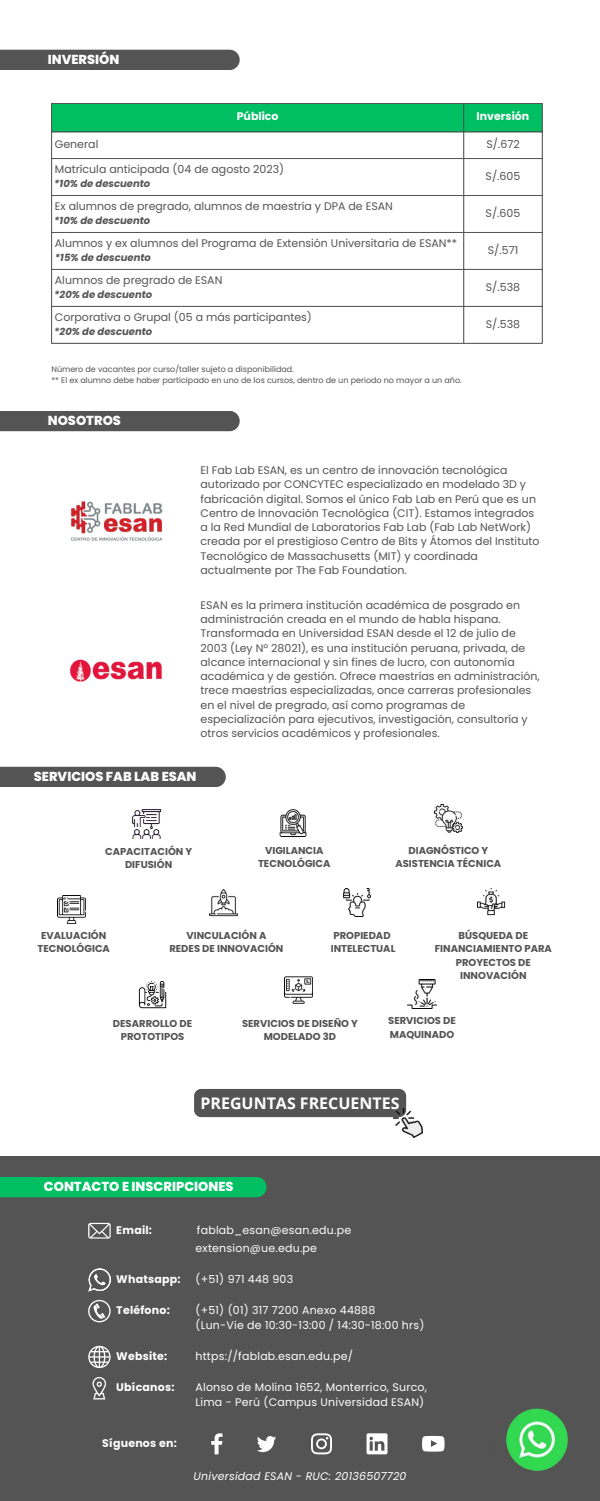
<style>
.page{position:relative;width:600px;height:1501px;background:#fff}
.page>*{position:absolute;margin:0;border:0;box-sizing:border-box;transform-origin:0 0}
.t1{font:700 16px "Open Sans";color:#fff}
.t2{font:800 13px "Poppins";color:#fff}
.t3{font:11px/14.2px "Poppins";color:#545454}
.t4{font:11px/15px "Poppins";letter-spacing:.02em;color:#fff}
.t5{font:700 11px "Poppins";letter-spacing:.02em;color:#fff}
.t6{font:italic 11px "Poppins";letter-spacing:.02em;color:#fff}
.t7{font:700 11px "Poppins";color:#fff}
.t8{font:700 10px/13.5px "Poppins";color:#545454;text-align:center}
.t9{font:italic 700 10px "Poppins";color:#545454}
.t10{font:8px/10.7px "Poppins";color:#545454}
</style>
<div class="page">
<div style="left:52px;top:104px;width:490px;height:27px;background:#00bf63"></div>
<hr style="left:51px;top:104px;width:1px;height:239px;background:#545454">
<hr style="left:463px;top:104px;width:1px;height:239px;background:#545454">
<hr style="left:542px;top:104px;width:1px;height:239px;background:#545454">
<hr style="left:51px;top:103px;width:492px;height:1px;background:#545454">
<hr style="left:51px;top:131px;width:492px;height:1px;background:#545454">
<hr style="left:51px;top:158px;width:492px;height:1px;background:#545454">
<hr style="left:51px;top:195px;width:492px;height:1px;background:#545454">
<hr style="left:51px;top:232px;width:492px;height:1px;background:#545454">
<hr style="left:51px;top:269px;width:492px;height:1px;background:#545454">
<hr style="left:51px;top:306px;width:492px;height:1px;background:#545454">
<hr style="left:51px;top:343px;width:492px;height:1px;background:#545454">
<div style="left:0;top:50px;width:240px;height:20px;background:#545454"></div>
<img style="left:132px;top:809px;width:30px;height:30px">
<img style="left:279px;top:809px;width:28px;height:28px">
<img style="left:434px;top:804px;width:29px;height:28px">
<img style="left:57px;top:895px;width:29px;height:28px">
<img style="left:209px;top:889px;width:29px;height:27px">
<img style="left:343px;top:888px;width:28px;height:28px">
<img style="left:477px;top:888px;width:28px;height:27px">
<img style="left:284px;top:976px;width:29px;height:28px">
<img style="left:139px;top:981px;width:27px;height:26px">
<img style="left:408px;top:979px;width:28px;height:29px">
<div style="left:0;top:766px;width:226px;height:21px;background:#545454"></div>
<div style="left:0;top:1156px;width:600px;height:344px;background:#545454"></div>
<svg style="left:311px;top:1432px;width:21px;height:21px"></svg>
<svg style="left:367px;top:1432px;width:21px;height:21px"></svg>
<svg style="left:211px;top:1432px;width:12px;height:21px"></svg>
<svg style="left:257px;top:1435px;width:19px;height:16px"></svg>
<svg style="left:422px;top:1435px;width:23px;height:16px"></svg>
<svg style="left:88px;top:1222px;width:23px;height:16px"></svg>
<svg style="left:92px;top:1376px;width:14px;height:23px"></svg>
<svg style="left:88px;top:1299px;width:23px;height:23px"></svg>
<svg style="left:88px;top:1345px;width:23px;height:22px"></svg>
<img style="left:88px;top:1266px;width:23px;height:26px">
<div style="left:0;top:1176px;width:267px;height:21px;background:#00bf63"></div>
<img style="left:489px;top:1400px;width:95px;height:87px">
<div style="left:0;top:411px;width:240px;height:20px;background:#545454"></div>
<img style="left:70px;top:501px;width:93px;height:40px">
<div style="left:194px;top:1088px;width:212px;height:28px;background:#545454;border-radius:7px"></div>
<img style="left:393px;top:1108px;width:30px;height:29px">
<img style="left:69px;top:659px;width:93px;height:23px">
<p class="t2" style="left:48px;top:50px;width:73px">INVERSIÓN</p>
<p class="t7" style="left:237px;top:109px;width:43px">Público</p>
<p class="t7" style="left:477px;top:109px;width:54px">Inversión</p>
<p class="t3" style="left:55px;top:137px;width:45px">General</p>
<p class="t3" style="left:486px;top:137px;width:35px">S/.672</p>
<p class="t3" style="left:55px;top:162px;width:231px">Matrícula anticipada (04 de agosto 2023)</p>
<p class="t9" style="left:54px;top:177px;width:97px">*10% de descuento</p>
<p class="t3" style="left:486px;top:169px;width:36px">S/.605</p>
<p class="t3" style="left:55px;top:199px;width:340px">Ex alumnos de pregrado, alumnos de maestría y DPA de ESAN</p>
<p class="t9" style="left:54px;top:214px;width:97px">*10% de descuento</p>
<p class="t3" style="left:55px;top:236px;width:404px">Alumnos y ex alumnos del Programa de Extensión Universitaria de ESAN**</p>
<p class="t9" style="left:55px;top:251px;width:97px">*15% de descuento</p>
<p class="t3" style="left:55px;top:273px;width:169px">Alumnos de pregrado de ESAN</p>
<p class="t9" style="left:54px;top:288px;width:99px">*20% de descuento</p>
<p class="t3" style="left:55px;top:310px;width:259px">Corporativa o Grupal (05 a más participantes)</p>
<p class="t9" style="left:54px;top:325px;width:99px">*20% de descuento</p>
<p class="t10" style="left:51px;top:364px;width:412px">Número de vacantes por curso/taller sujeto a disponibilidad.<br>** El ex alumno debe haber participado en uno de los cursos, dentro de un periodo no mayor a un año.</p>
<p class="t2" style="left:48px;top:411px;width:75px">NOSOTROS</p>
<p class="t3" style="left:486px;top:206px;width:36px">S/.605</p>
<p class="t3" style="left:488px;top:243px;width:32px">S/.571</p>
<p class="t3" style="left:486px;top:280px;width:36px">S/.538</p>
<p class="t3" style="left:486px;top:317px;width:36px">S/.538</p>
<p class="t3" style="left:201px;top:463px;width:340px">El Fab Lab ESAN, es un centro de innovación tecnológica autorizado por CONCYTEC especializado en modelado 3D y fabricación digital. Somos el único Fab Lab en Perú que es un Centro de Innovación Tecnológica (CIT). Estamos integrados a la Red Mundial de Laboratorios Fab Lab (Fab Lab NetWork) creada por el prestigioso Centro de Bits y Átomos del Instituto Tecnológico de Massachusetts (MIT) y coordinada actualmente por The Fab Foundation.</p>
<p class="t3" style="left:201px;top:597px;width:341px">ESAN es la primera institución académica de posgrado en administración creada en el mundo de habla hispana.<br>Transformada en Universidad ESAN desde el 12 de julio de 2003 (Ley Nº 28021), es una institución peruana, privada, de alcance internacional y sin fines de lucro, con autonomía académica y de gestión. Ofrece maestrías en administración, trece maestrías especializadas, once carreras profesionales en el nivel de pregrado, así como programas de especialización para ejecutivos, investigación, consultoría y otros servicios académicos y profesionales.</p>
<p class="t2" style="left:34px;top:767px;width:164px">SERVICIOS FAB LAB ESAN</p>
<p class="t8" style="left:105px;top:844px;width:89px">CAPACITACIÓN Y<br>DIFUSIÓN</p>
<p class="t8" style="left:395px;top:843px;width:107px">DIAGNÓSTICO Y<br>ASISTENCIA TÉCNICA</p>
<p class="t8" style="left:258px;top:843px;width:74px">VIGILANCIA<br>TECNOLÓGICA</p>
<p class="t8" style="left:38px;top:928px;width:74px">EVALUACIÓN<br>TECNOLÓGICA</p>
<p class="t8" style="left:169px;top:928px;width:116px">VINCULACIÓN A<br>REDES DE INNOVACIÓN</p>
<p class="t8" style="left:331px;top:928px;width:66px;text-align:left">PROPIEDAD<br>INTELECTUAL</p>
<p class="t8" style="left:435px;top:928px;width:119px">BÚSQUEDA DE<br>FINANCIAMIENTO PARA<br>PROYECTOS DE<br>INNOVACIÓN</p>
<p class="t8" style="left:113px;top:1016px;width:81px">DESARROLLO DE<br>PROTOTIPOS</p>
<p class="t8" style="left:242px;top:1016px;width:117px">SERVICIOS DE DISEÑO Y<br>MODELADO 3D</p>
<p class="t8" style="left:388px;top:1014px;width:69px;text-align:left">SERVICIOS DE<br>MAQUINADO</p>
<h1 class="t1" style="left:200px;top:1091px;width:201px">PREGUNTAS FRECUENTES</h1>
<p class="t2" style="left:44px;top:1176px;width:191px">CONTACTO E INSCRIPCIONES</p>
<p class="t4" style="left:196px;top:1220px;width:157px;line-height:18.2px">fablab_esan@esan.edu.pe extension@ue.edu.pe</p>
<p class="t5" style="left:116px;top:1222px;width:37px">Email:</p>
<p class="t5" style="left:116px;top:1271px;width:66px">Whatsapp:</p>
<p class="t4" style="left:196px;top:1271px;width:99px">(+51) 971 448 903</p>
<p class="t5" style="left:116px;top:1302px;width:55px">Teléfono:</p>
<p class="t4" style="left:196px;top:1302px;width:230px">(+51) (01) 317 7200 Anexo 44888 (Lun-Vie de 10:30-13:00 / 14:30-18:00 hrs)</p>
<p class="t5" style="left:116px;top:1348px;width:53px">Website:</p>
<p class="t4" style="left:196px;top:1348px;width:159px">https://fablab.esan.edu.pe/</p>
<p class="t5" style="left:116px;top:1379px;width:60px">Ubícanos:</p>
<p class="t4" style="left:196px;top:1379px;width:233px">Alonso de Molina 1652, Monterrico, Surco,<br>Lima - Perú (Campus Universidad ESAN)</p>
<p class="t5" style="left:102px;top:1434px;width:76px">Síguenos en:</p>
<p class="t6" style="left:194px;top:1467px;width:214px">Universidad ESAN - RUC: 20136507720</p>
</div>
